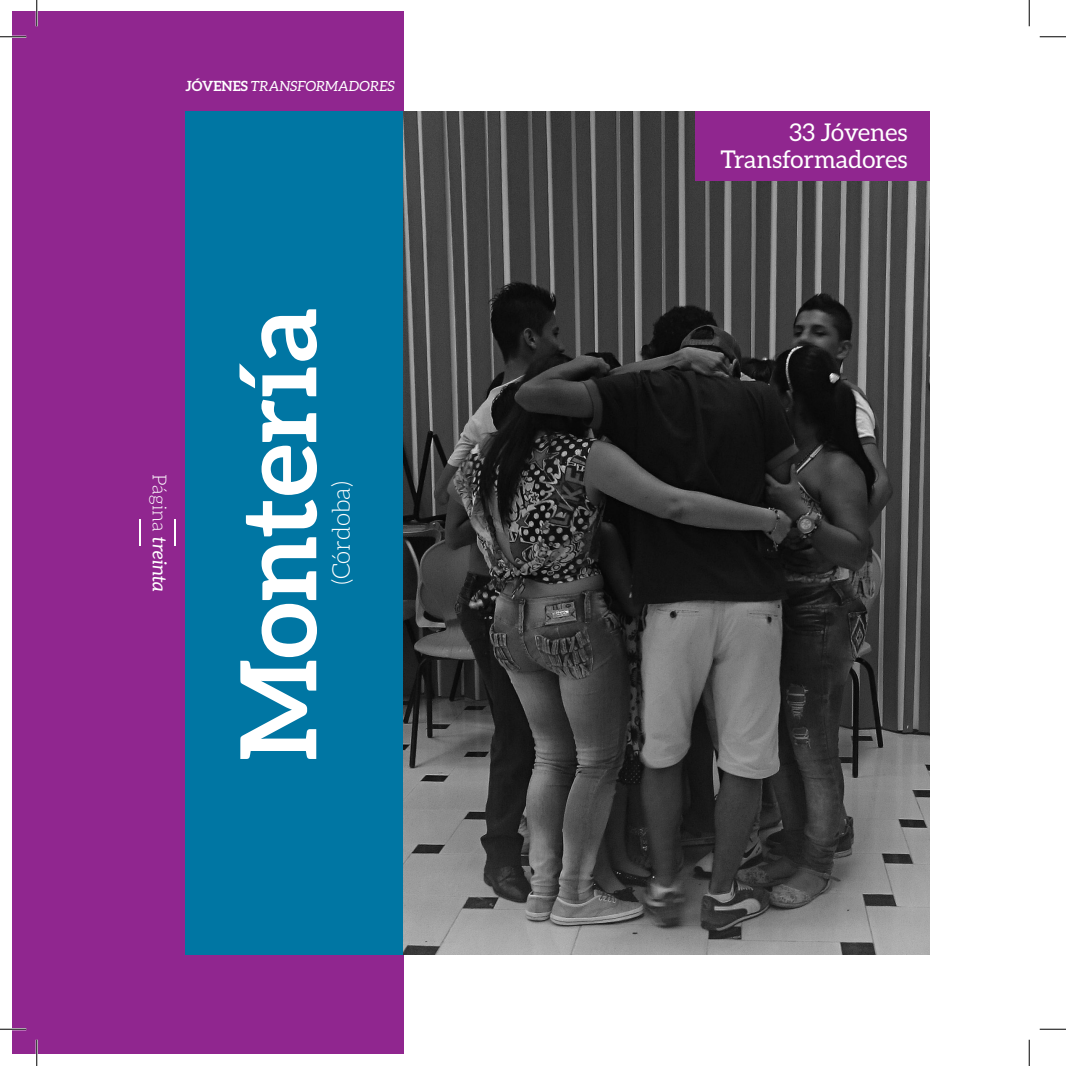
<style>
.page{position:relative;width:1066px;height:1066px;background:#fff}
.page>*{position:absolute;margin:0;border:0;box-sizing:border-box;transform-origin:0 0}
.Paragraph_Style_1{font:700 105px "Aleo";color:#fff}
.t1{font:24.5px "Aleo";color:#fff}
.t2{font:300 24.5px "Aleo";color:#fff}
.t3{font:italic 19.25px "Aleo";color:#fff}
.t4{font:italic 14px "Aleo";color:#fff}
.s1{font-weight:700;font-style:normal}
.s2{font-weight:300;font-style:normal}
</style>
<div class="page">
<div style="left:12px;top:12px;width:391px;height:1042px;background:#90268f"></div>
<img style="left:403px;top:111px;width:527px;height:843px">
<div style="left:186px;top:111px;width:217px;height:843px;background:#0076a3"></div>
<div style="left:696px;top:111px;width:234px;height:70px;background:#90268f"></div>
<svg style="left:139px;top:519px;width:1px;height:27px"></svg>
<hr style="left:174px;top:519px;width:2px;height:27px;background:#fff">
<hr style="left:0;top:36px;width:26px;height:2px;background:#fff">
<hr style="left:0;top:1028px;width:26px;height:2px;background:#fff">
<hr style="left:36px;top:0;width:2px;height:26px;background:#fff">
<hr style="left:36px;top:1039px;width:2px;height:27px;background:#fff">
<svg style="left:0;top:36px;width:26px;height:1px"></svg>
<svg style="left:1039px;top:36px;width:27px;height:1px"></svg>
<svg style="left:0;top:1029px;width:26px;height:1px"></svg>
<svg style="left:1039px;top:1029px;width:27px;height:1px"></svg>
<svg style="left:36px;top:0;width:1px;height:26px"></svg>
<svg style="left:36px;top:1039px;width:1px;height:27px"></svg>
<svg style="left:1029px;top:0;width:1px;height:26px"></svg>
<svg style="left:1029px;top:1039px;width:1px;height:27px"></svg>
<p class="t4" style="left:186px;top:78px;width:211px"><span class="s1">JÓVENES</span> TRANSFORMADORES</p>
<p class="t3" style="left:170px;top:474px;width:119px;rotate:90deg"><span class="s2">Página</span> treinta</p>
<p class="Paragraph_Style_1" style="left:218px;top:761px;width:455px;rotate:-90deg">Montería</p>
<p class="t2" style="left:328px;top:585px;width:105px;rotate:-90deg">(Córdoba)</p>
<p class="t1" style="left:789px;top:119px;width:120px">33 Jóvenes</p>
<p class="t1" style="left:720px;top:145px;width:188px">Transformadores</p>
</div>
